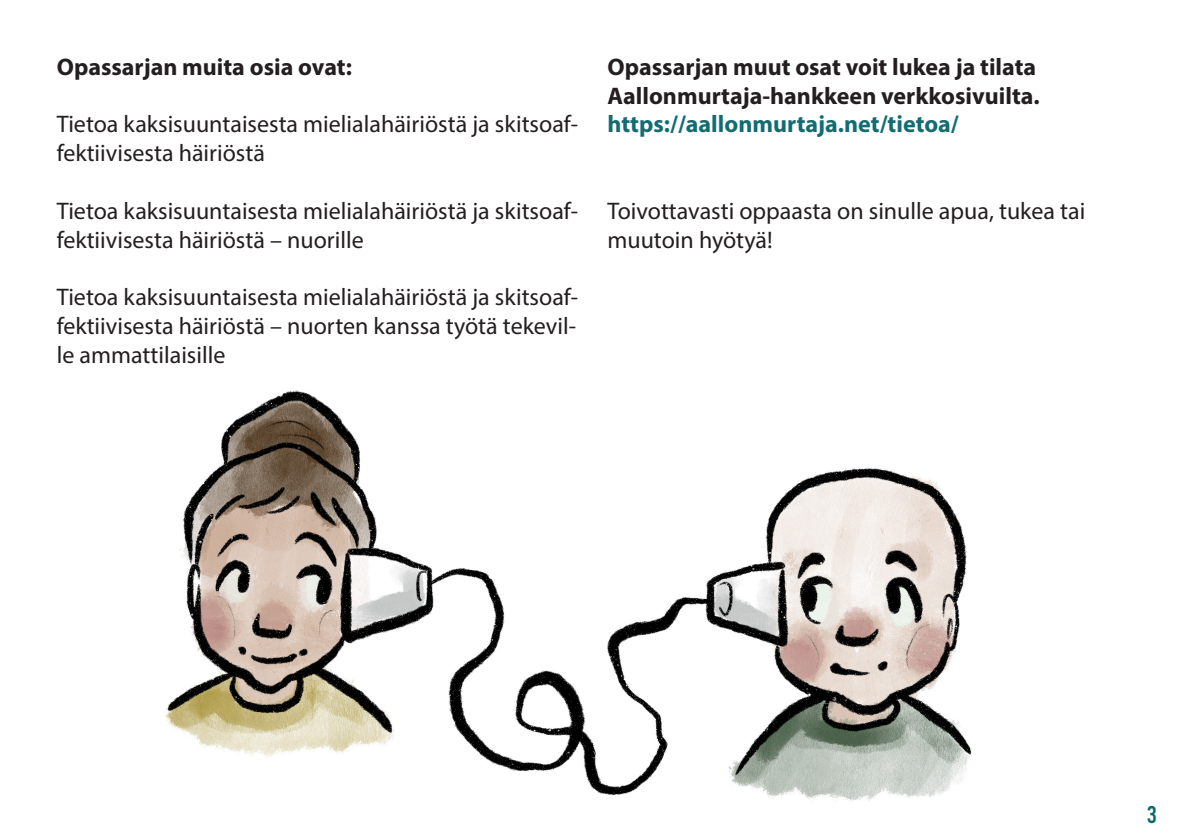
<style>
.page{position:relative;width:1191px;height:840px;background:#fff}
.page>*{position:absolute;margin:0;border:0;box-sizing:border-box;transform-origin:0 0}
.Leibs{font:24px/28.8px "Myriad Pro";color:#231f20}
.Leibs-2{font:700 24px/28.8px "Myriad Pro";color:#231f20}
.Linkit{font:700 24px "Myriad Pro";color:#126c72}
.t1{font:24px "Bebas";color:#0d6771}
</style>
<div class="page">
<img style="left:166px;top:390px;width:806px;height:411px">
<p class="Leibs-2" style="left:57px;top:51px;width:297px">Opassarjan muita osia ovat:</p>
<p class="Leibs" style="left:57px;top:109px;width:523px">Tietoa kaksisuuntaisesta mielialahäiriöstä ja skitsoaf&shy;fektiivisesta häiriöstä</p>
<p class="Leibs" style="left:57px;top:196px;width:523px">Tietoa kaksisuuntaisesta mielialahäiriöstä ja skitsoaf&shy;fektiivisesta häiriöstä – nuorille</p>
<p class="Leibs" style="left:57px;top:282px;width:523px;text-align:justify">Tietoa kaksisuuntaisesta mielialahäiriöstä ja skitsoaf&shy;fektiivisesta häiriöstä – nuorten kanssa työtä tekevil&shy;le ammattilaisille</p>
<p class="Leibs-2" style="left:607px;top:51px;width:434px">Opassarjan muut osat voit lukea ja tilata<br>Aallonmurtaja-hankkeen verkkosivuilta.</p>
<p class="Linkit" style="left:607px;top:109px;width:353px">https://aallonmurtaja.net/tietoa/</p>
<p class="Leibs" style="left:607px;top:196px;width:479px">Toivottavasti oppaasta on sinulle apua, tukea tai muutoin hyötyä!</p>
<p class="t1" style="left:1147px;top:801px;width:11px">3</p>
</div>
